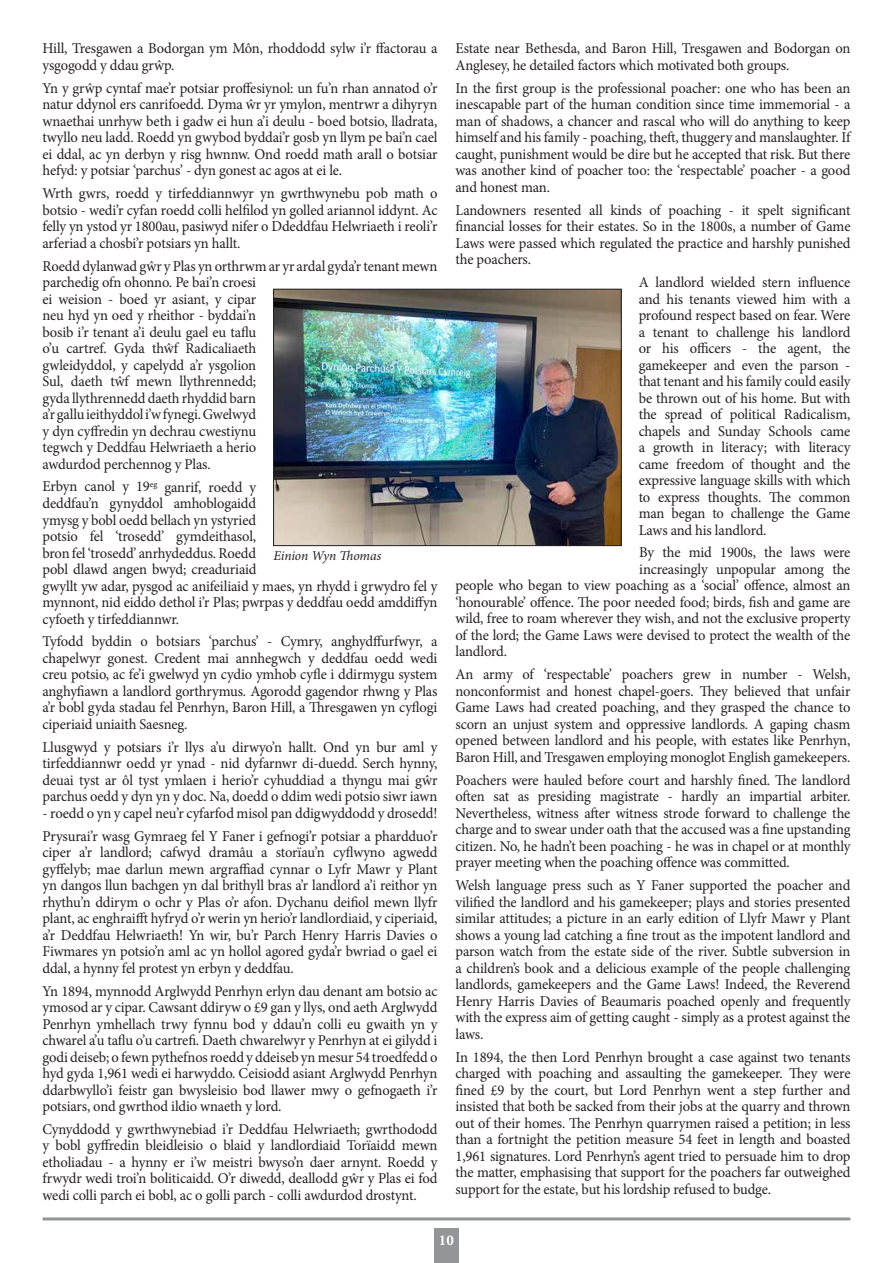
<style>
.page{position:relative;width:893px;height:1263px;background:#fff}
.page>*{position:absolute;margin:0;border:0;box-sizing:border-box;transform-origin:0 0}
.t1{font:15px/16.5px "Minion Pro";letter-spacing:-.01em;color:#231f20;text-align:justify}
.t2{font:700 15px "Minion Pro";color:#fff}
.t3{font:italic 13.5px "Minion Pro";letter-spacing:-.01em;color:#231f20}
</style>
<div class="page">
<hr style="left:43px;top:1217px;width:807px;height:3px;background:#939598">
<div style="left:434px;top:1228px;width:25px;height:35px;background:#939598"></div>
<img style="left:275px;top:291px;width:345px;height:253px">
<div style="left:273px;top:289px;width:349px;height:257px;border:1px solid #231f20"></div>
<p class="t1" style="left:43px;top:40px;width:396px">Hill, Tresgawen a Bodorgan ym Môn, rhoddodd sylw i’r ffactorau a ysgogodd y ddau grŵp.</p>
<p class="t1" style="left:43px;top:80px;width:396px">Yn y grŵp cyntaf mae’r potsiar proffesiynol: un fu’n rhan annatod o’r natur ddynol ers canrifoedd. Dyma ŵr yr ymylon, mentrwr a dihyryn wnaethai unrhyw beth i gadw ei hun a’i deulu - boed botsio, lladrata, twyllo neu ladd. Roedd yn gwybod byddai’r gosb yn llym pe bai’n cael ei ddal, ac yn derbyn y risg hwnnw. Ond roedd math arall o botsiar hefyd: y potsiar ‘parchus’ - dyn gonest ac agos at ei le.</p>
<p class="t1" style="left:43px;top:185px;width:396px">Wrth gwrs, roedd y tirfeddiannwyr yn gwrthwynebu pob math o botsio - wedi’r cyfan roedd colli helfilod yn golled ariannol iddynt. Ac felly yn ystod yr 1800au, pasiwyd nifer o Ddeddfau Helwriaeth i reoli’r arferiad a chosbi’r potsiars yn hallt.</p>
<p class="t1" style="left:43px;top:258px;width:396px;text-align:left">Roedd dylanwad gŵr y Plas yn orthrwm ar yr ardal gyda’r tenant mewn parchedig ofn ohonno. Pe bai’n croesi<br>ei weision - boed yr asiant, y cipar<br>neu hyd yn oed y rheithor - byddai’n<br>bosib i’r tenant a’i deulu gael eu taflu<br>o’u cartref. Gyda thŵf Radicaliaeth<br>gwleidyddol, y capelydd a’r ysgolion<br>Sul, daeth tŵf mewn llythrennedd;<br>gyda llythrennedd daeth rhyddid barn<br>a’r gallu ieithyddol i’w fynegi. Gwelwyd<br>y dyn cyffredin yn dechrau cwestiynu<br>tegwch y Deddfau Helwriaeth a herio<br>awdurdod perchennog y Plas.</p>
<p class="t1" style="left:43px;top:478px;width:396px;text-align:left">Erbyn canol y 19<sup>eg</sup> ganrif, roedd y<br>deddfau’n gynyddol amhoblogaidd<br>ymysg y bobl oedd bellach yn ystyried<br>potsio fel ‘trosedd’ gymdeithasol,<br>bron fel ‘trosedd’ anrhydeddus. Roedd<br>pobl dlawd angen bwyd; creaduriaid<br>gwyllt yw adar, pysgod ac anifeiliaid y maes, yn rhydd i grwydro fel y mynnont, nid eiddo dethol i’r Plas; pwrpas y deddfau oedd amddiffyn cyfoeth y tirfeddiannwr.</p>
<p class="t1" style="left:43px;top:633px;width:396px">Tyfodd byddin o botsiars ‘parchus’ - Cymry, anghydffurfwyr, a chapelwyr gonest. Credent mai annhegwch y deddfau oedd wedi creu potsio, ac fe’i gwelwyd yn cydio ymhob cyfle i ddirmygu system anghyfiawn a landlord gorthrymus. Agorodd gagendor rhwng y Plas a’r bobl gyda stadau fel Penrhyn, Baron Hill, a Thresgawen yn cyflogi ciperiaid uniaith Saesneg.</p>
<p class="t1" style="left:43px;top:739px;width:396px">Llusgwyd y potsiars i’r llys a’u dirwyo’n hallt. Ond yn bur aml y tirfeddiannwr oedd yr ynad - nid dyfarnwr di-duedd. Serch hynny, deuai tyst ar ôl tyst ymlaen i herio’r cyhuddiad a thyngu mai gŵr parchus oedd y dyn yn y doc. Na, doedd o ddim wedi potsio siwr iawn</p>
<p class="t1" style="left:43px;top:802px;width:396px;line-height:22.8px">- roedd o yn y capel neu’r cyfarfod misol pan ddigwyddodd y drosedd!<br>Prysurai’r wasg Gymraeg fel Y Faner i gefnogi’r potsiar a phardduo’r</p>
<p class="t1" style="left:43px;top:844px;width:396px">ciper a’r landlord; cafwyd dramâu a storïau’n cyflwyno agwedd gyffelyb; mae darlun mewn argraffiad cynnar o Lyfr Mawr y Plant yn dangos llun bachgen yn dal brithyll bras a’r landlord a’i reithor yn rhythu’n ddirym o ochr y Plas o’r afon. Dychanu deifiol mewn llyfr plant, ac enghraifft hyfryd o’r werin yn herio’r landlordiaid, y ciperiaid, a’r Deddfau Helwriaeth! Yn wir, bu’r Parch Henry Harris Davies o Fiwmares yn potsio’n aml ac yn hollol agored gyda’r bwriad o gael ei ddal, a hynny fel protest yn erbyn y deddfau.</p>
<p class="t1" style="left:43px;top:982px;width:396px">Yn 1894, mynnodd Arglwydd Penrhyn erlyn dau denant am botsio ac ymosod ar y cipar. Cawsant ddiryw o £9 gan y llys, ond aeth Arglwydd Penrhyn ymhellach trwy fynnu bod y ddau’n colli eu gwaith yn y chwarel a’u taflu o’u cartrefi. Daeth chwarelwyr y Penrhyn at ei gilydd i godi deiseb; o fewn pythefnos roedd y ddeiseb yn mesur 54 troedfedd o hyd gyda 1,961 wedi ei harwyddo. Ceisiodd asiant Arglwydd Penrhyn ddarbwyllo’i feistr gan bwysleisio bod llawer mwy o gefnogaeth i’r potsiars, ond gwrthod ildio wnaeth y lord.</p>
<p class="t1" style="left:43px;top:1121px;width:396px">Cynyddodd y gwrthwynebiad i’r Deddfau Helwriaeth; gwrthododd y bobl gyffredin bleidleisio o blaid y landlordiaid Torïaidd mewn etholiadau - a hynny er i’w meistri bwyso’n daer arnynt. Roedd y frwydr wedi troi’n boliticaidd. O’r diwedd, deallodd gŵr y Plas ei fod wedi colli parch ei bobl, ac o golli parch - colli awdurdod drostynt.</p>
<p class="t3" style="left:274px;top:547px;width:109px">Einion Wyn Thomas</p>
<p class="t1" style="left:455px;top:40px;width:396px">Estate near Bethesda, and Baron Hill, Tresgawen and Bodorgan on<br>Anglesey, he detailed factors which motivated both groups.</p>
<p class="t1" style="left:455px;top:80px;width:396px">In the first group is the professional poacher: one who has been an inescapable part of the human condition since time immemorial - a man of shadows, a chancer and rascal who will do anything to keep himself and his family - poaching, theft, thuggery and manslaughter. If caught, punishment would be dire but he accepted that risk. But there was another kind of poacher too: the ‘respectable’ poacher - a good and honest man.</p>
<p class="t1" style="left:455px;top:202px;width:397px">Landowners resented all kinds of poaching - it spelt significant financial losses for their estates. So in the 1800s, a number of Game Laws were passed which regulated the practice and harshly punished the poachers.</p>
<p class="t1" style="left:639px;top:274px;width:213px">A landlord wielded stern influence and his tenants viewed him with a profound respect based on fear. Were a tenant to challenge his landlord or his officers - the agent, the gamekeeper and even the parson - that tenant and his family could easily be thrown out of his home. But with the spread of political Radicalism, chapels and Sunday Schools came a growth in literacy; with literacy came freedom of thought and the expressive language skills with which to express thoughts. The common man began to challenge the Game Laws and his landlord.</p>
<p class="t1" style="left:639px;top:544px;width:213px">By the mid 1900s, the laws were</p>
<p class="t1" style="left:639px;top:561px;width:213px">increasingly unpopular among the</p>
<p class="t1" style="left:455px;top:577px;width:396px">people who began to view poaching as a ‘social’ offence, almost an</p>
<p class="t1" style="left:455px;top:594px;width:396px">‘honourable’ offence. The poor needed food; birds, fish and game are</p>
<p class="t1" style="left:455px;top:610px;width:396px">wild, free to roam wherever they wish, and not the exclusive property</p>
<p class="t1" style="left:455px;top:627px;width:396px">of the lord; the Game Laws were devised to protect the wealth of the</p>
<p class="t1" style="left:455px;top:643px;width:53px">landlord.</p>
<p class="t1" style="left:455px;top:666px;width:396px">An army of ‘respectable’ poachers grew in number - Welsh, nonconformist and honest chapel-goers. They believed that unfair Game Laws had created poaching, and they grasped the chance to scorn an unjust system and oppressive landlords. A gaping chasm opened between landlord and his people, with estates like Penrhyn, Baron Hill, and Tresgawen employing monoglot English gamekeepers.</p>
<p class="t1" style="left:455px;top:772px;width:397px">Poachers were hauled before court and harshly fined. The landlord often sat as presiding magistrate - hardly an impartial arbiter.<br>Nevertheless, witness after witness strode forward to challenge the charge and to swear under oath that the accused was a fine upstanding citizen. No, he hadn’t been poaching - he was in chapel or at monthly prayer meeting when the poaching offence was committed.</p>
<p class="t1" style="left:455px;top:877px;width:396px">Welsh language press such as Y Faner supported the poacher and vilified the landlord and his gamekeeper; plays and stories presented similar attitudes; a picture in an early edition of Llyfr Mawr y Plant shows a young lad catching a fine trout as the impotent landlord and parson watch from the estate side of the river. Subtle subversion in a children’s book and a delicious example of the people challenging landlords, gamekeepers and the Game Laws! Indeed, the Reverend Henry Harris Davies of Beaumaris poached openly and frequently with the express aim of getting caught - simply as a protest against the laws.</p>
<p class="t1" style="left:455px;top:1048px;width:396px">In 1894, the then Lord Penrhyn brought a case against two tenants charged with poaching and assaulting the gamekeeper. They were fined £9 by the court, but Lord Penrhyn went a step further and insisted that both be sacked from their jobs at the quarry and thrown out of their homes. The Penrhyn quarrymen raised a petition; in less than a fortnight the petition measure 54 feet in length and boasted 1,961 signatures. Lord Penrhyn’s agent tried to persuade him to drop the matter, emphasising that support for the poachers far outweighed support for the estate, but his lordship refused to budge.</p>
<p class="t2" style="left:439px;top:1230px;width:16px">10</p>
</div>
